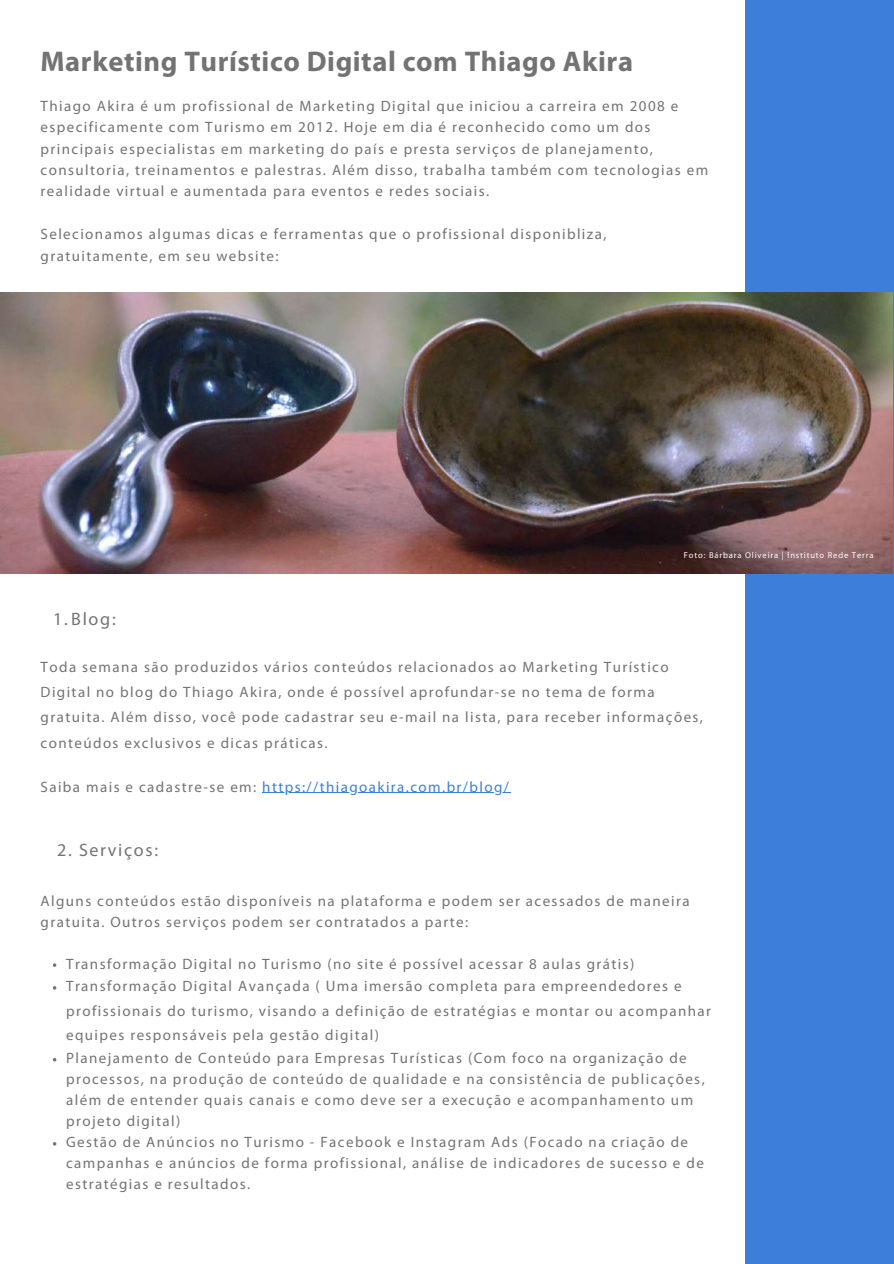
<style>
.page{position:relative;width:894px;height:1264px;background:#fff}
.page>*{position:absolute;margin:0;border:0;box-sizing:border-box;transform-origin:0 0}
.t1{font:700 28.5px "Myriad Pro";letter-spacing:.02em;color:#737373}
.t2{font:18px "Myriad Pro";letter-spacing:.095em;color:#737373}
.t3{font:15px/21px "Myriad Pro";letter-spacing:.095em;color:#737373}
.t4{font:15px "Myriad Pro";letter-spacing:.095em;color:#3d7edb}
.t5{font:8.55px "Myriad Pro";letter-spacing:.1em;color:#fff}
.s1{color:#737373}
</style>
<div class="page">
<div style="left:744px;top:0;width:149px;height:1263px;background:#3d7edb"></div>
<img style="left:0;top:292px;width:892px;height:281px">
<hr style="left:262px;top:792px;width:248px;height:1px;background:#3d7edb">
<h1 class="t1" style="left:41px;top:50px;width:594px">Marketing Turístico Digital com Thiago Akira</h1>
<p class="t3" style="left:41px;top:96px;width:669px;line-height:21.5px">Thiago Akira é um profissional de Marketing Digital que iniciou a carreira em 2008 e especificamente com Turismo em 2012. Hoje em dia é reconhecido como um dos principais especialistas em marketing do país e presta serviços de planejamento, consultoria, treinamentos e palestras. Além disso, trabalha também com tecnologias em realidade virtual e aumentada para eventos e redes sociais.</p>
<p class="t3" style="left:41px;top:225px;width:567px;line-height:21.5px">Selecionamos algumas dicas e ferramentas que o profissional disponibliza, gratuitamente, em seu website:</p>
<p class="t2" style="left:53px;top:611px;width:64px">1.Blog:</p>
<p class="t5" style="left:683px;top:551px;width:191px">Foto: Bárbara Oliveira | Instituto Rede Terra</p>
<p class="t3" style="left:41px;top:655px;width:663px;line-height:25.3px">Toda semana são produzidos vários conteúdos relacionados ao Marketing Turístico Digital no blog do Thiago Akira, onde é possível aprofundar-se no tema de forma gratuita. Além disso, você pode cadastrar seu e-mail na lista, para receber informações, conteúdos exclusivos e dicas práticas.</p>
<p class="t4" style="left:41px;top:780px;width:470px"><span class="s1">Saiba mais e cadastre-se em:</span> https://thiagoakira.com.br/blog/</p>
<p class="t2" style="left:57px;top:843px;width:102px">2. Serviços:</p>
<p class="t3" style="left:41px;top:891px;width:650px">Alguns conteúdos estão disponíveis na plataforma e podem ser acessados de maneira gratuita. Outros serviços podem ser contratados a parte:</p>
<p class="t3" style="left:66px;top:953px;width:617px;line-height:22.8px">Transformação Digital no Turismo (no site é possível acessar 8 aulas grátis)<br>Transformação Digital Avançada ( Uma imersão completa para empreendedores e</p>
<p class="t3" style="left:66px;top:999px;width:646px;line-height:24.5px">profissionais do turismo, visando a definição de estratégias e montar ou acompanhar equipes responsáveis pela gestão digital)</p>
<p class="t3" style="left:66px;top:1048px;width:640px">Planejamento de Conteúdo para Empresas Turísticas (Com foco na organização de processos, na produção de conteúdo de qualidade e na consistência de publicações, além de entender quais canais e como deve ser a execução e acompanhamento um projeto digital)<br>Gestão de Anúncios no Turismo - Facebook e Instagram Ads (Focado na criação de campanhas e anúncios de forma profissional, análise de indicadores de sucesso e de estratégias e resultados.</p>
</div>
